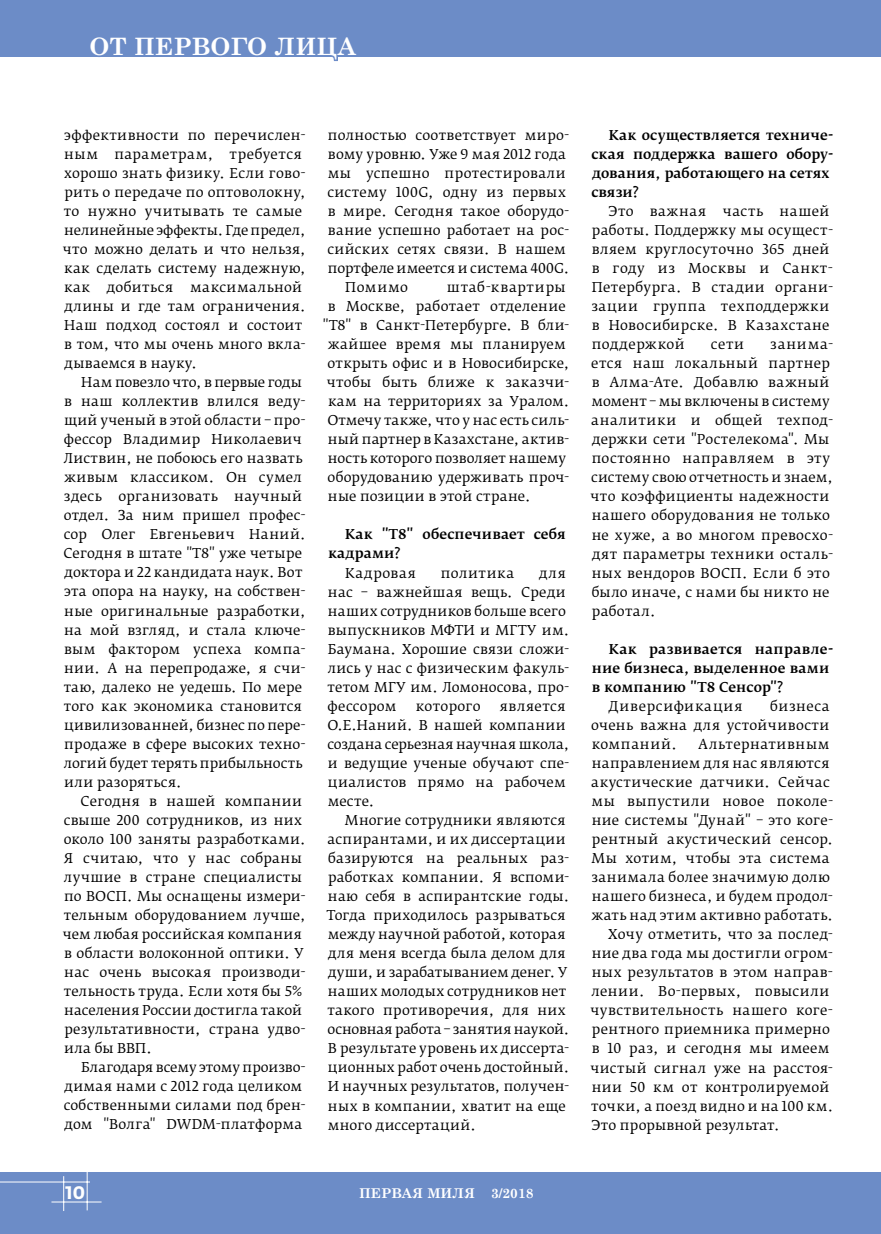
<style>
.page{position:relative;width:881px;height:1234px;background:#fff}
.page>*{position:absolute;margin:0;border:0;box-sizing:border-box;transform-origin:0 0}
.t1{font:700 24px "Century Schoolbook";color:#fff}
.t2{font:700 18px "Fedra Sans Pro";color:#fff}
.t3{font:13.5px/19px "Fedra Serif B Pro";letter-spacing:.015em;color:#000}
.t4{font:500 13.5px/19px "Fedra Serif B Pro";letter-spacing:.015em;color:#000}
.t5{font:13.5px "Fedra Serif B Pro";letter-spacing:-.005em;color:#000}
.t6{font:13.5px "Fedra Serif B Pro";letter-spacing:.055em;color:#000}
.t7{font:700 13.5px "Century Schoolbook";color:#fff}
.t8{font:13.5px "Fedra Serif B Pro";letter-spacing:.04em;color:#000}
.t9{font:13.5px "Fedra Serif B Pro";letter-spacing:.045em;color:#000}
.t10{font:13.5px "Fedra Serif B Pro";letter-spacing:.035em;color:#000}
</style>
<div class="page">
<div style="left:0;top:0;width:880px;height:57px;background:#6c8cc7"></div>
<div style="left:0;top:1172px;width:880px;height:61px;background:#6c8cc7"></div>
<hr style="left:51px;top:1201px;width:50px;height:1px;background:#fff">
<hr style="left:87px;top:1171px;width:1px;height:39px;background:#fff">
<hr style="left:63px;top:1175px;width:1px;height:35px;background:#fff">
<hr style="left:0;top:1181px;width:90px;height:1px;background:#fff">
<h1 class="t1" style="left:89px;top:28px;width:268px">От Первого ЛИЦА</h1>
<p class="t3" style="left:63px;top:125px;width:244px">эффективности по перечислен&shy;ным параметрам, требуется хорошо знать физику. Если гово&shy;рить о передаче по оптоволокну, то нужно учитывать те самые нелинейные эффекты. Где предел, что можно делать и что нельзя, как сделать систему надежную, как добиться максимальной длины и где там ограничения.<br>Наш подход состоял и состоит в том, что мы очень много вкла&shy;дываемся в науку.</p>
<p class="t3" style="left:63px;top:373px;width:244px;text-indent:18px">Нам повезло что, в первые годы в наш коллектив влился веду&shy;щий ученый в этой области – про&shy;фессор Владимир Николаевич<br>Листвин, не побоюсь его назвать живым классиком. Он сумел здесь организовать научный отдел. За ним пришел профес&shy;сор Олег Евгеньевич Наний.<br>Сегодня в штате "Т8" уже четыре доктора и 22 кандидата наук. Вот эта опора на науку, на собствен&shy;ные оригинальные разработки, на мой взгляд, и стала ключе&shy;вым фактором успеха компа&shy;нии. А на перепродаже, я счи&shy;таю, далеко не уедешь. По мере того как экономика становится цивилизованней, бизнес по пере&shy;продаже в сфере высоких техно&shy;логий будет терять прибыльность или разоряться.</p>
<p class="t3" style="left:63px;top:791px;width:244px;text-indent:18px">Сегодня в нашей компании свыше 200 сотрудников, из них около 100 заняты разработками.<br>Я считаю, что у нас собраны лучшие в стране специалисты по ВОСП. Мы оснащены измери&shy;тельным оборудованием лучше, чем любая российская компания в области волоконной оптики. У нас очень высокая производи&shy;тельность труда. Если хотя бы 5% населения России достигла такой результативности, страна удво&shy;ила бы ВВП.</p>
<p class="t3" style="left:64px;top:1057px;width:243px;text-indent:17px">Благодаря всему этому произво&shy;димая нами с 2012 года целиком собственными силами под брен&shy;дом "Волга" DWDM-платформа</p>
<p class="t3" style="left:328px;top:125px;width:243px">полностью соответствует миро-</p>
<p class="t3" style="left:328px;top:144px;width:239px">вому уровню. Уже 9 мая 2012 года</p>
<p class="t3" style="left:327px;top:163px;width:239px">мы успешно протестировали</p>
<p class="t3" style="left:327px;top:182px;width:240px">систему 100G, одну из первых</p>
<p class="t3" style="left:328px;top:201px;width:243px">в мире. Сегодня такое оборудо-</p>
<p class="t3" style="left:328px;top:220px;width:243px">вание успешно работает на рос-</p>
<p class="t3" style="left:327px;top:239px;width:240px">сийских сетях связи. В нашем</p>
<p class="t5" style="left:328px;top:260px;width:243px">портфеле имеется и система 400G.</p>
<p class="t3" style="left:345px;top:278px;width:64px">Помимо</p>
<p class="t6" style="left:446px;top:279px;width:120px">штаб-квартиры</p>
<p class="t3" style="left:328px;top:297px;width:239px">в Москве, работает отделение</p>
<p class="t3" style="left:323px;top:316px;width:248px">"Т8" в Санкт-Петербурге. В бли-</p>
<p class="t3" style="left:328px;top:335px;width:239px">жайшее время мы планируем</p>
<p class="t3" style="left:327px;top:354px;width:243px">открыть офис и в Новосибирске,</p>
<p class="t3" style="left:326px;top:373px;width:244px">чтобы быть ближе к заказчи-</p>
<p class="t3" style="left:328px;top:392px;width:243px">кам на территориях за Уралом.</p>
<p class="t3" style="left:327px;top:411px;width:243px">Отмечу также, что у нас есть силь-</p>
<p class="t3" style="left:328px;top:430px;width:243px">ный партнер в Казахстане, актив-</p>
<p class="t3" style="left:328px;top:449px;width:240px">ность которого позволяет нашему</p>
<p class="t3" style="left:327px;top:468px;width:243px">оборудованию удерживать проч-</p>
<p class="t3" style="left:328px;top:487px;width:204px">ные позиции в этой стране.</p>
<p class="t4" style="left:328px;top:525px;width:239px;text-indent:17px">Как "Т8" обеспечивает себя кадрами?</p>
<p class="t9" style="left:345px;top:564px;width:72px">Кадровая</p>
<p class="t10" style="left:440px;top:564px;width:75px">политика</p>
<p class="t3" style="left:327px;top:563px;width:243px;text-indent:211px">для нас – важнейшая вещь. Среди наших сотрудников больше всего выпускников МФТИ и МГТУ им.<br>Баумана. Хорошие связи сложи&shy;лись у нас с физическим факуль&shy;тетом МГУ им. Ломоносова, про&shy;фессором</p>
<p class="t3" style="left:327px;top:696px;width:243px;text-indent:172px">является<br>О.Е.Наний. В нашей компании создана серьезная научная школа, и ведущие ученые обучают спе&shy;циалистов прямо на рабочем месте.</p>
<p class="t3" style="left:327px;top:810px;width:244px;text-indent:18px">Многие сотрудники являются аспирантами, и их диссертации базируются на реальных раз&shy;работках компании. Я вспоми&shy;наю себя в аспирантские годы.<br>Тогда приходилось разрываться между научной работой, которая для меня всегда была делом для души, и зарабатыванием денег. У наших молодых сотрудников нет такого противоречия, для них основная работа – занятия наукой.<br>В результате уровень их диссерта&shy;ционных работ очень достойный.<br>И научных результатов, получен&shy;ных в компании, хватит на еще много диссертаций.</p>
<p class="t3" style="left:415px;top:696px;width:66px">которого</p>
<h2 class="t2" style="left:65px;top:1180px;width:21px">10</h2>
<p class="t7" style="left:359px;top:1181px;width:176px">ПЕРВАЯ МИЛЯ 3/2018</p>
<p class="t4" style="left:591px;top:125px;width:243px;text-indent:17px">Как осуществляется техниче&shy;ская поддержка вашего обору&shy;дования, работающего на сетях связи?</p>
<p class="t3" style="left:591px;top:201px;width:243px;text-indent:17px">Это важная часть нашей работы. Поддержку мы осущест&shy;вляем круглосуточно 365 дней в году из Москвы и Санкт-<br>Петербурга. В стадии органи&shy;зации группа техподдержки в Новосибирске. В Казахстане поддержкой</p>
<p class="t3" style="left:590px;top:335px;width:244px;text-indent:180px">занима&shy;ется наш локальный партнер в Алма-Ате. Добавлю важный момент – мы включены в систему аналитики и общей техпод&shy;держки сети "Ростелекома". Мы постоянно направляем в эту систему свою отчетность и знаем, что коэффициенты надежности нашего оборудования не только не хуже, а во многом превосхо&shy;дят параметры техники осталь&shy;ных вендоров ВОСП. Если б это было иначе, с нами бы никто не работал.</p>
<p class="t4" style="left:591px;top:639px;width:243px;text-indent:17px">Как развивается направле&shy;ние бизнеса, выделенное вами в компанию "Т8 Сенсор"?</p>
<p class="t6" style="left:608px;top:697px;width:135px">Диверсификация</p>
<p class="t3" style="left:710px;top:335px;width:35px">сети</p>
<p class="t3" style="left:591px;top:696px;width:240px;text-align:justify;text-indent:179px">бизнеса очень важна для устойчивости компаний.</p>
<p class="t8" style="left:698px;top:735px;width:133px">Альтернативным</p>
<p class="t3" style="left:591px;top:753px;width:239px">направлением для нас являются</p>
<p class="t3" style="left:591px;top:772px;width:240px">акустические датчики. Сейчас</p>
<p class="t3" style="left:591px;top:791px;width:243px">мы выпустили новое поколе-</p>
<p class="t3" style="left:591px;top:810px;width:243px">ние системы "Дунай" – это коге-</p>
<p class="t3" style="left:591px;top:829px;width:243px">рентный акустический сенсор.</p>
<p class="t3" style="left:591px;top:848px;width:239px">Мы хотим, чтобы эта система</p>
<p class="t3" style="left:591px;top:867px;width:240px">занимала более значимую долю</p>
<p class="t3" style="left:591px;top:886px;width:243px">нашего бизнеса, и будем продол-</p>
<p class="t3" style="left:591px;top:905px;width:243px">жать над этим активно работать.</p>
<p class="t3" style="left:608px;top:924px;width:226px">Хочу отметить, что за послед-</p>
<p class="t3" style="left:591px;top:943px;width:243px">ние два года мы достигли огром-</p>
<p class="t3" style="left:591px;top:962px;width:243px">ных результатов в этом направ-</p>
<p class="t3" style="left:591px;top:981px;width:240px">лении. Во-первых, повысили</p>
<p class="t3" style="left:590px;top:1000px;width:244px">чувствительность нашего коге-</p>
<p class="t3" style="left:591px;top:1019px;width:239px">рентного приемника примерно</p>
<p class="t3" style="left:591px;top:1038px;width:239px">в 10 раз, и сегодня мы имеем</p>
<p class="t3" style="left:590px;top:1057px;width:244px">чистый сигнал уже на расстоя-</p>
<p class="t3" style="left:591px;top:1076px;width:239px">нии 50 км от контролируемой</p>
<p class="t3" style="left:591px;top:1096px;width:243px">точки, а поезд видно и на 100 км.</p>
<p class="t3" style="left:591px;top:1115px;width:190px">Это прорывной результат.</p>
</div>
